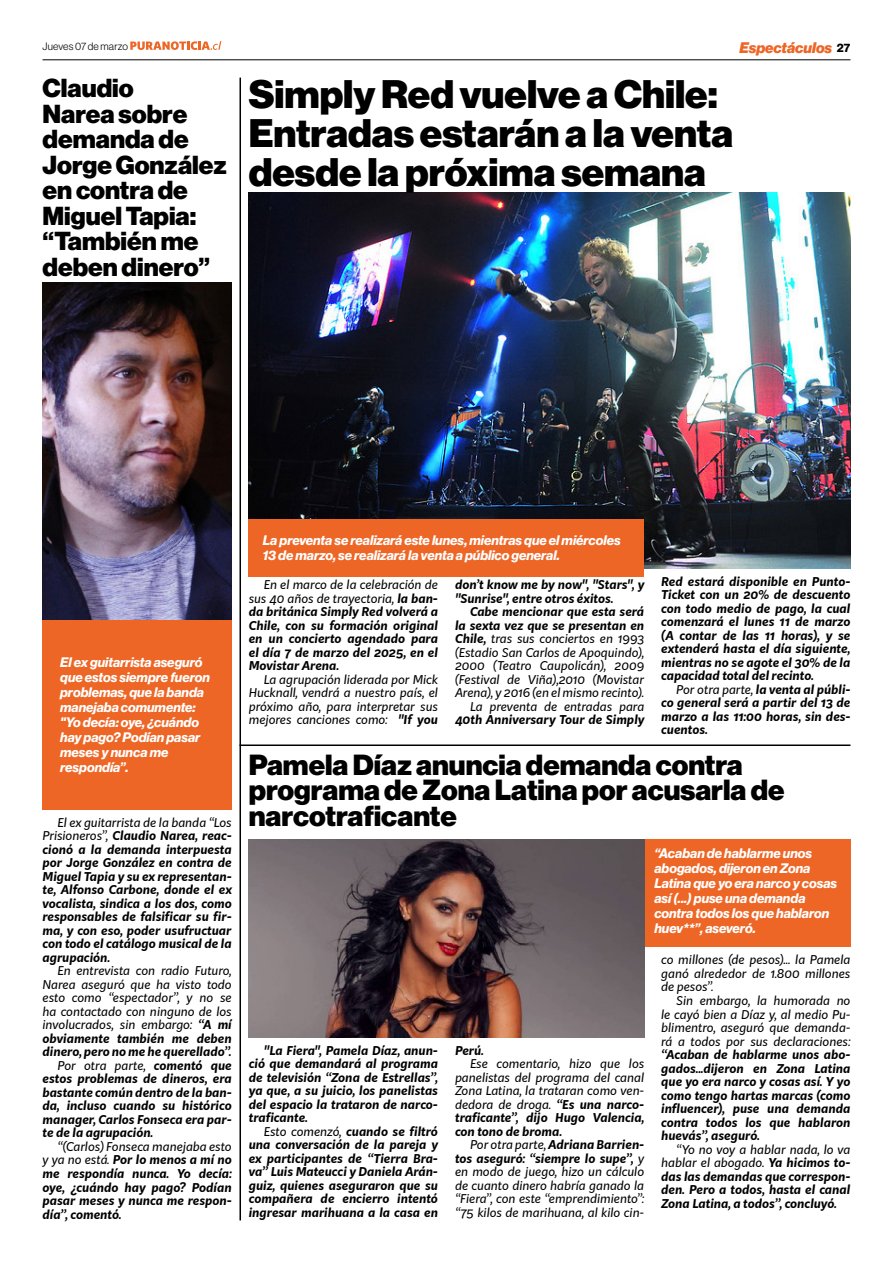
<style>
.page{position:relative;width:893px;height:1263px;background:#fff}
.page>*{position:absolute;margin:0;border:0;box-sizing:border-box;transform-origin:0 0}
.t1{font:39px/39px "N Haas Grotesk DS Pro 95 Blk";color:#000}
.t2{font:28.5px/25.5px "N Haas Grotesk DS Pro 95 Blk";color:#000}
.t3{font:25.5px/25.5px "N Haas Grotesk DS Pro 95 Blk";color:#000}
.t4{font:15px "N Haas Grotesk DS Pro 96 Blk It";color:#ed6626}
.t5{font:13.5px/15px "N Haas Grotesk DS Pro 76 Bd It";color:#fff}
.t6{font:italic 700 12px/13.5px "Kit Sans";color:#000;text-align:justify}
.t7{font:italic 12px/13.5px "Kit Sans";color:#000;text-align:justify}
.t8{font:10.5px "N Haas Grotesk DS Pro 45 Lt";letter-spacing:.015em;color:#000}
.s1{font-family:"N Haas Grotesk DS Pro 75 Bd";font-size:12px;color:#000}
.s2{font-weight:400}
.s3{font-weight:700}
</style>
<div class="page">
<hr style="left:43px;top:59px;width:807px;height:1px;background:#000">
<svg style="left:130px;top:41px;width:91px;height:9px"></svg>
<img style="left:249px;top:193px;width:601px;height:375px">
<div style="left:249px;top:519px;width:395px;height:57px;background:#ed6626"></div>
<hr style="left:239px;top:78px;width:2px;height:1142px;background:#000">
<hr style="left:239px;top:744px;width:611px;height:2px;background:#000">
<div style="left:43px;top:619px;width:189px;height:190px;background:#ed6626"></div>
<img style="left:43px;top:282px;width:189px;height:337px">
<div style="left:644px;top:839px;width:206px;height:108px;background:#ed6626"></div>
<img style="left:249px;top:839px;width:395px;height:198px">
<p class="t8" style="left:43px;top:40px;width:87px">Jueves 07 de marzo</p>
<p class="t4" style="left:739px;top:39px;width:113px">Espectáculos <span class="s1">27</span></p>
<h3 class="t3" style="left:43px;top:76px;width:186px">Claudio<br>Narea sobre demanda de<br>Jorge González en contra de<br>Miguel Tapia: “También me deben dinero”</h3>
<h1 class="t1" style="left:249px;top:75px;width:486px">Simply Red vuelve a Chile:<br>Entradas estarán a la venta desde la próxima semana</h1>
<p class="t5" style="left:60px;top:655px;width:151px">El ex guitarrista aseguró que estos siempre fueron problemas, que la banda manejaba comumente: "Yo decía: oye, ¿cuándo hay pago? Podían pasar meses y nunca me respondía”.</p>
<p class="t6" style="left:43px;top:815px;width:191px;text-indent:15px"><span class="s2">El ex guitarrista de la banda “Los Prisioneros”,</span> Claudio Narea, reac&shy;cionó a la demanda interpuesta por Jorge González en contra de Miguel Tapia y su ex representan&shy;te, Alfonso Carbone, donde el ex vocalista, sindica a los dos, como responsables de falsificar su fir&shy;ma, y con eso, poder usufructuar con todo el catálogo musical de la agrupación.</p>
<p class="t7" style="left:58px;top:963px;width:176px">En entrevista con radio Futuro,</p>
<p class="t7" style="left:43px;top:977px;width:191px">Narea aseguró que ha visto todo</p>
<p class="t7" style="left:43px;top:990px;width:191px">esto como “espectador”, y no se</p>
<p class="t7" style="left:43px;top:1004px;width:191px">ha contactado con ninguno de los</p>
<p class="t7" style="left:43px;top:1017px;width:191px">involucrados, sin embargo: <span class="s3">“A mí</span></p>
<p class="t6" style="left:43px;top:1031px;width:191px">obviamente también me deben</p>
<p class="t6" style="left:43px;top:1044px;width:191px">dinero, pero no me he querellado”.</p>
<p class="t7" style="left:58px;top:1058px;width:176px">Por otra parte, <span class="s3">comentó que</span></p>
<p class="t6" style="left:43px;top:1071px;width:191px">estos problemas de dineros, era</p>
<p class="t6" style="left:43px;top:1085px;width:191px">bastante común dentro de la ban-</p>
<p class="t6" style="left:43px;top:1098px;width:191px">da, incluso cuando su histórico</p>
<p class="t6" style="left:43px;top:1112px;width:191px">manager, Carlos Fonseca era par-</p>
<p class="t6" style="left:43px;top:1125px;width:112px">te de la agrupación.</p>
<p class="t6" style="left:43px;top:1139px;width:191px;text-indent:15px"><span class="s2">“(Carlos) Fonseca manejaba esto y ya no está.</span> Por lo menos a mí no me respondía nunca. Yo decía: oye, ¿cuándo hay pago? Podían pasar meses y nunca me respon&shy;día”, comentó.</p>
<p class="t5" style="left:263px;top:533px;width:359px">La preventa se realizará este lunes, mientras que el miércoles<br>13 de marzo, se realizará la venta a público general.</p>
<p class="t6" style="left:249px;top:577px;width:191px;text-indent:15px"><span class="s2">En el marco de la celebración de sus 40 años de trayectoria,</span> la ban&shy;da británica Simply Red volverá a Chile, con su formación original en un concierto agendado para el día 7 de marzo del 2025, en el Movistar Arena.</p>
<p class="t7" style="left:249px;top:672px;width:191px;text-indent:15px">La agrupación liderada por Mick Hucknall, vendrá a nuestro país, el próximo año, para interpretar sus mejores canciones como: <span class="s3">"If you</span></p>
<p class="t6" style="left:455px;top:577px;width:191px">don’t know me by now", "Stars", y "Sunrise", entre otros éxitos.</p>
<p class="t7" style="left:455px;top:604px;width:191px;text-align:right"><span class="s3">Cabe mencionar que esta será<br>la sexta vez que se presentan en<br>Chile,</span> tras sus conciertos en 1993 (Estadio San Carlos de Apoquindo),<br>2000 (Teatro Caupolicán), 2009 (Festival de Viña),2010 (Movistar<br>Arena), y 2016 (en el mismo recinto).<br>La preventa de entradas para</p>
<p class="t6" style="left:455px;top:712px;width:191px">40th Anniversary Tour de Simply</p>
<p class="t6" style="left:661px;top:573px;width:191px">Red estará disponible en Punto-Ticket con un 20% de descuento con todo medio de pago, la cual comenzará el lunes 11 de marzo (A contar de las 11 horas), y se extenderá hasta el día siguiente, mientras no se agote el 30% de la capacidad total del recinto.</p>
<p class="t6" style="left:661px;top:681px;width:191px;text-indent:15px"><span class="s2">Por otra parte,</span> la venta al públi&shy;co general será a partir del 13 de marzo a las 11:00 horas, sin des&shy;cuentos.</p>
<h2 class="t2" style="left:249px;top:752px;width:537px">Pamela Díaz anuncia demanda contra programa de Zona Latina por acusarla de narcotraficante</h2>
<p class="t6" style="left:249px;top:1042px;width:191px;text-indent:15px">"La Fiera", Pamela Díaz, anun&shy;ció que demandará al programa de televisión “Zona de Estrellas”, ya que, a su juicio, los panelistas del espacio la trataron de narco&shy;traficante.</p>
<p class="t6" style="left:249px;top:1123px;width:191px;text-indent:15px"><span class="s2">Esto comenzó,</span> cuando se filtró una conversación de la pareja y ex participantes de “Tierra Bra&shy;va” Luis Mateucci y Daniela Arán&shy;guiz, quienes aseguraron que su compañera de encierro intentó ingresar marihuana a la casa en</p>
<p class="t6" style="left:455px;top:1042px;width:30px">Perú.</p>
<p class="t7" style="left:455px;top:1056px;width:191px;text-indent:15px">Ese comentario, hizo que los panelistas del programa del canal Zona Latina, la trataran como ven&shy;dedora de droga. <span class="s3">“Es una narco&shy;traficante”, dijo Hugo Valencia, con tono de broma.</span></p>
<p class="t7" style="left:455px;top:1137px;width:191px;text-indent:15px">Por otra parte, <span class="s3">Adriana Barrien&shy;tos aseguró: “siempre lo supe”,</span> y en modo de juego, hizo un cálculo de cuanto dinero habría ganado la “Fiera”, con este “emprendimiento”: “75 kilos de marihuana, al kilo cin-</p>
<p class="t5" style="left:654px;top:846px;width:184px">“Acaban de hablarme unos abogados, dijeron en Zona<br>Latina que yo era narco y cosas así (...) puse una demanda contra todos los que hablaron huev**”, aseveró.</p>
<p class="t7" style="left:661px;top:953px;width:191px">co millones (de pesos)... la Pamela ganó alrededor de 1.800 millones de pesos”.</p>
<p class="t7" style="left:661px;top:993px;width:191px;text-indent:15px">Sin embargo, la humorada no le cayó bien a Díaz y, al medio Pu&shy;blimentro, aseguró que demanda&shy;rá a todos por sus declaraciones:</p>
<p class="t6" style="left:661px;top:1047px;width:191px">“Acaban de hablarme unos abo&shy;gados...dijeron en Zona Latina que yo era narco y cosas así. Y yo como tengo hartas marcas (como influencer), puse una demanda contra todos los que hablaron huevás”, aseguró.</p>
<p class="t6" style="left:661px;top:1141px;width:191px;text-indent:15px"><span class="s2">“Yo no voy a hablar nada, lo va hablar el abogado.</span> Ya hicimos to&shy;das las demandas que correspon&shy;den. Pero a todos, hasta el canal Zona Latina, a todos”, concluyó.</p>
</div>
